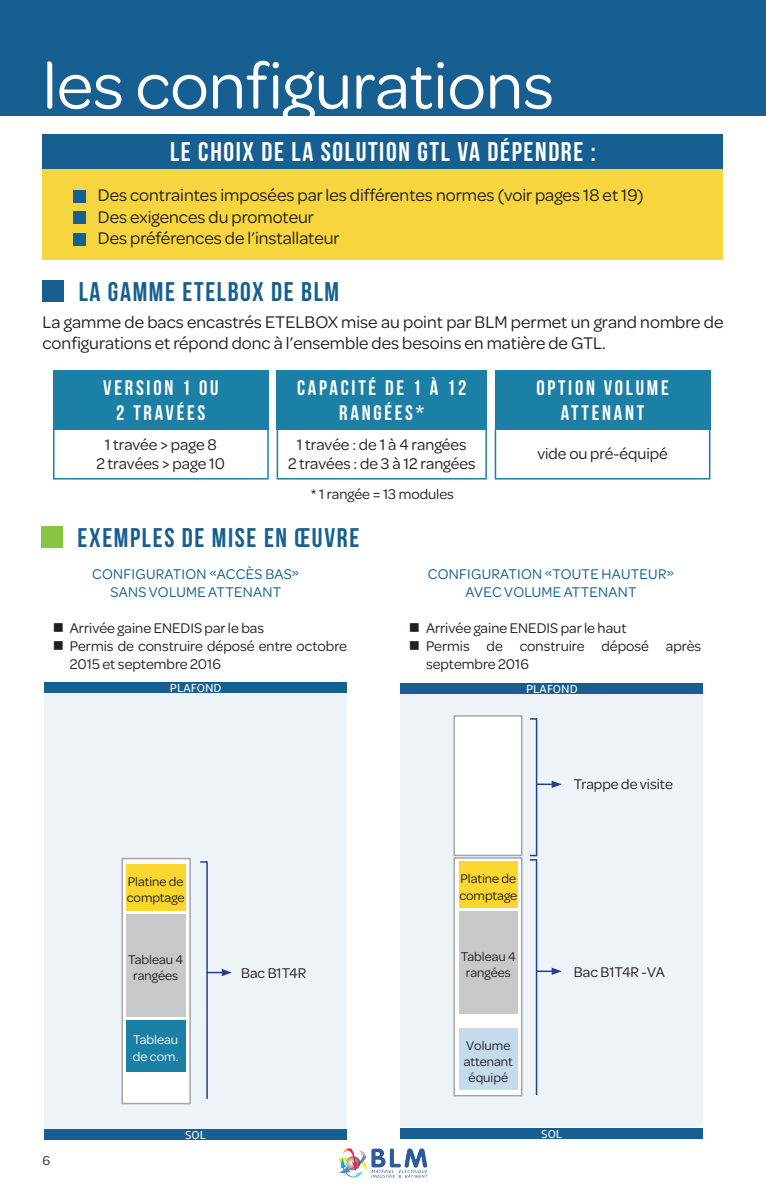
<style>
.page{position:relative;width:766px;height:1191px;background:#fff}
.page>*{position:absolute;margin:0;border:0;box-sizing:border-box;transform-origin:0 0}
.t1{font:69px "Omnes";color:#fff}
.t2{font:27px "Bebas Neue";letter-spacing:.06em;color:#175f90}
.t3{font:27px "Bebas Neue";letter-spacing:.06em;color:#fff}
.t4{font:21px/25.2px "Bebas Neue";letter-spacing:.13em;color:#fff;text-align:center}
.t5{font:18px/21.6px "Omnes";color:#231f20}
.t6{font:16.5px "Omnes";color:#231f20}
.t7{font:15px/18px "Omnes";color:#231f20}
.t8{font:15px "Omnes";letter-spacing:.02em;color:#175f90}
.t9{font:13.5px/16.2px "Omnes";color:#231f20;text-align:center}
.t10{font:13.5px/16.2px "Omnes";color:#fff}
.t11{font:12px "Amble";color:#fff}
</style>
<div class="page">
<div style="left:0;top:0;width:765px;height:116px;background:#175f90"></div>
<img style="left:339px;top:1148px;width:88px;height:29px">
<div style="left:494px;top:370px;width:216px;height:59px;background:#1c7fa5"></div>
<div style="left:53px;top:370px;width:216px;height:59px;background:#1c7fa5"></div>
<div style="left:42px;top:281px;width:22px;height:21px;background:#175f90"></div>
<div style="left:43px;top:168px;width:680px;height:92px;background:#f7d53e"></div>
<div style="left:43px;top:134px;width:680px;height:34px;background:#175f90"></div>
<div style="left:73px;top:190px;width:13px;height:13px;background:#175f90"></div>
<div style="left:73px;top:233px;width:13px;height:13px;background:#175f90"></div>
<div style="left:73px;top:211px;width:13px;height:13px;background:#175f90"></div>
<div style="left:276px;top:370px;width:210px;height:59px;background:#1c7fa5"></div>
<div style="left:276px;top:428px;width:210px;height:51px;border:2px solid #1c7fa5"></div>
<div style="left:494px;top:428px;width:216px;height:51px;border:2px solid #1c7fa5"></div>
<div style="left:53px;top:428px;width:216px;height:51px;border:2px solid #1c7fa5"></div>
<div style="left:41px;top:526px;width:21px;height:21px;background:#88c543"></div>
<div style="left:400px;top:683px;width:303px;height:444px;background:#edf3f6"></div>
<div style="left:400px;top:683px;width:303px;height:11px;background:#175f90"></div>
<div style="left:400px;top:1128px;width:302px;height:11px;background:#175f90"></div>
<div style="left:453px;top:857px;width:69px;height:239px;background:#fff;border:2px solid #a4a5a9"></div>
<div style="left:45px;top:682px;width:302px;height:446px;background:#edf3f6"></div>
<div style="left:45px;top:682px;width:302px;height:11px;background:#175f90"></div>
<div style="left:44px;top:1129px;width:302px;height:11px;background:#175f90"></div>
<div style="left:121px;top:858px;width:70px;height:246px;background:#fff;border:2px solid #a4a5a9"></div>
<div style="left:126px;top:864px;width:59px;height:47px;background:#fad62f"></div>
<div style="left:126px;top:914px;width:59px;height:103px;background:#c7c8ca"></div>
<div style="left:126px;top:1020px;width:59px;height:51px;background:#1c7fa5"></div>
<svg style="left:208px;top:969px;width:24px;height:7px"></svg>
<hr style="left:206px;top:861px;width:2px;height:237px;background:#253f8e">
<div style="left:453px;top:715px;width:69px;height:141px;background:#fff;border:2px solid #a4a5a9"></div>
<div style="left:459px;top:1028px;width:58px;height:62px;background:#c5dbeb"></div>
<div style="left:459px;top:862px;width:58px;height:46px;background:#fad62f"></div>
<div style="left:459px;top:911px;width:58px;height:102px;background:#c7c8ca"></div>
<svg style="left:537px;top:780px;width:24px;height:8px"></svg>
<hr style="left:535px;top:718px;width:2px;height:138px;background:#253f8e">
<svg style="left:537px;top:967px;width:24px;height:8px"></svg>
<hr style="left:535px;top:859px;width:2px;height:236px;background:#253f8e">
<svg style="left:529px;top:855px;width:7px;height:5px"></svg>
<p class="t1" style="left:43px;top:39px;width:513px">les configurations</p>
<p class="t3" style="left:170px;top:137px;width:427px">LE CHOIX DE LA SOLUTION GTL VA DÉPENDRE :</p>
<p class="t5" style="left:98px;top:183px;width:547px">Des contraintes imposées par les différentes normes (voir pages 18 et 19)</p>
<p class="t5" style="left:98px;top:205px;width:218px">Des exigences du promoteur</p>
<p class="t5" style="left:98px;top:226px;width:243px">Des préférences de l’installateur</p>
<p class="t2" style="left:79px;top:277px;width:262px">LA GAMME ETELBOX DE BLM</p>
<p class="t5" style="left:43px;top:310px;width:682px">La gamme de bacs encastrés ETELBOX mise au point par BLM permet un grand nombre de configurations et répond donc à l’ensemble des besoins en matière de GTL.</p>
<p class="t4" style="left:103px;top:375px;width:117px">VERSION 1 OU</p>
<p class="t4" style="left:116px;top:400px;width:91px">2 TRAVÉES</p>
<p class="t6" style="left:105px;top:433px;width:113px">1 travée &gt; page 8</p>
<p class="t6" style="left:96px;top:453px;width:130px">2 travées &gt; page 10</p>
<p class="t4" style="left:297px;top:375px;width:171px">CAPACITÉ DE 1 À 12<br>RANGÉES*</p>
<p class="t6" style="left:297px;top:433px;width:171px">1 travée : de 1 à 4 rangées</p>
<p class="t6" style="left:288px;top:453px;width:189px">2 travées : de 3 à 12 rangées</p>
<p class="t7" style="left:311px;top:484px;width:145px">* 1 rangée = 13 modules</p>
<p class="t4" style="left:536px;top:375px;width:134px">OPTION VOLUME<br>ATTENANT</p>
<p class="t6" style="left:537px;top:443px;width:132px">vide ou pré-équipé</p>
<p class="t2" style="left:78px;top:523px;width:283px">EXEMPLES DE MISE EN ŒUVRE</p>
<p class="t8" style="left:92px;top:564px;width:208px">CONFIGURATION «ACCÈS BAS»</p>
<p class="t8" style="left:110px;top:582px;width:172px">SANS VOLUME ATTENANT</p>
<p class="t7" style="left:70px;top:618px;width:196px">Arrivée gaine ENEDIS par le bas</p>
<p class="t7" style="left:70px;top:636px;width:278px">Permis de construire déposé entre octobre<br>2015 et septembre 2016</p>
<p class="t11" style="left:170px;top:681px;width:53px">PLAFOND</p>
<p class="t9" style="left:43px;top:1151px;width:9px">6</p>
<p class="t9" style="left:127px;top:872px;width:59px;text-align:left">Platine de comptage</p>
<p class="t9" style="left:128px;top:950px;width:56px">Tableau 4 rangées</p>
<p class="t10" style="left:133px;top:1031px;width:47px">Tableau de com.</p>
<p class="t11" style="left:185px;top:1128px;width:22px">SOL</p>
<p class="t7" style="left:241px;top:963px;width:67px">Bac B1T4R</p>
<p class="t8" style="left:427px;top:564px;width:248px">CONFIGURATION «TOUTE HAUTEUR»</p>
<p class="t8" style="left:465px;top:582px;width:173px">AVEC VOLUME ATTENANT</p>
<p class="t7" style="left:426px;top:618px;width:202px">Arrivée gaine ENEDIS par le haut</p>
<p class="t7" style="left:426px;top:636px;width:276px">Permis de construire déposé après septembre 2016</p>
<p class="t11" style="left:526px;top:682px;width:53px">PLAFOND</p>
<p class="t7" style="left:573px;top:774px;width:100px">Trappe de visite</p>
<p class="t9" style="left:459px;top:870px;width:59px;text-align:left">Platine de comptage</p>
<p class="t9" style="left:461px;top:947px;width:56px">Tableau 4 rangées</p>
<p class="t9" style="left:463px;top:1036px;width:51px">Volume attenant équipé</p>
<p class="t7" style="left:573px;top:961px;width:92px">Bac B1T4R -VA</p>
<p class="t11" style="left:541px;top:1127px;width:22px">SOL</p>
</div>
